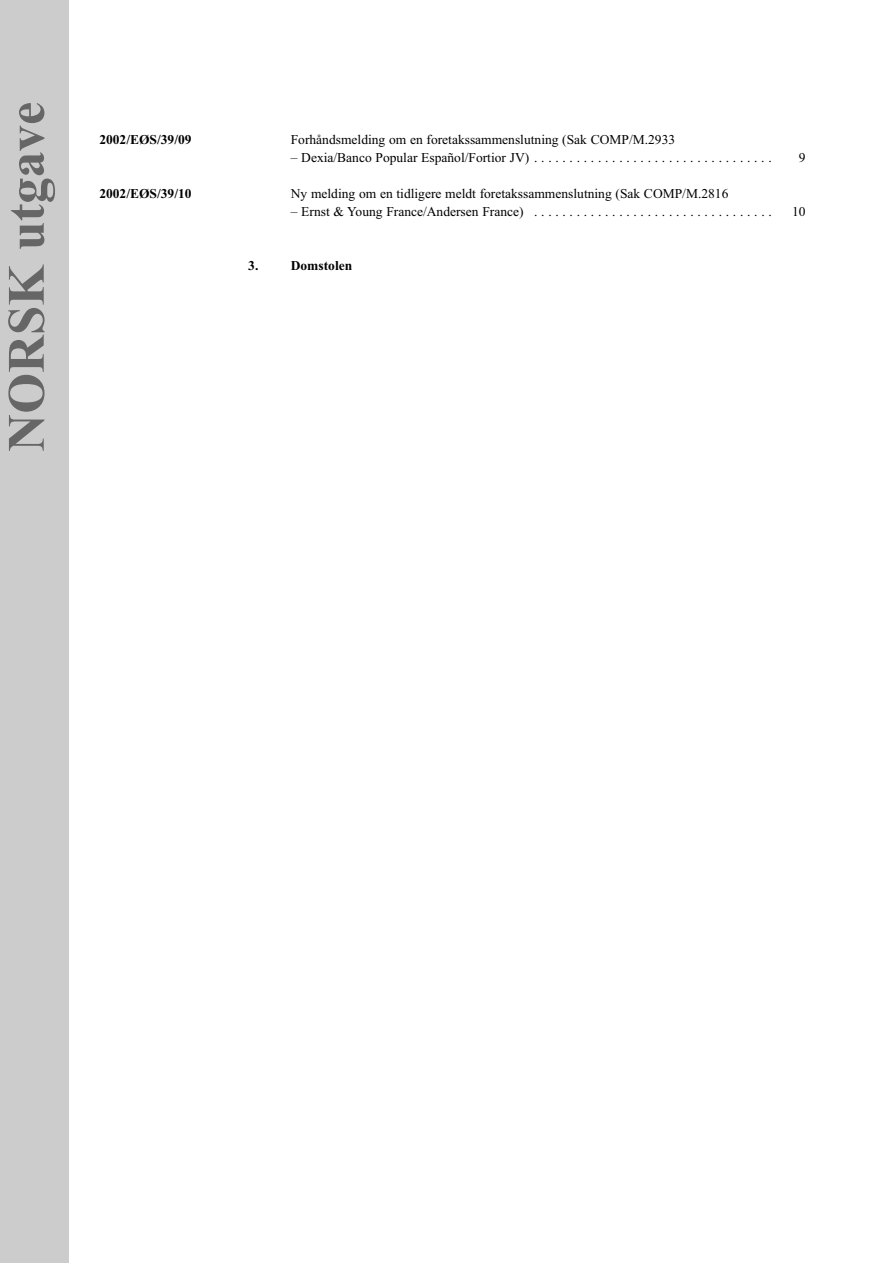
<style>
.page{position:relative;width:893px;height:1263px;background:#fff}
.page>*{position:absolute;margin:0;border:0;box-sizing:border-box;transform-origin:0 0}
.t1{font:700 52.5px "Times New Roman";color:#666}
.t2{font:13.5px "Times New Roman";color:#000}
.t3{font:700 13.5px "Times New Roman";color:#000}
</style>
<div class="page">
<div style="left:0;top:0;width:68px;height:1263px;background:#ccc"></div>
<h1 class="t1" style="left:9px;top:452px;width:351px;rotate:-90deg">NORSK utgave</h1>
<p class="t3" style="left:99px;top:135px;width:94px">2002/EØS/39/09</p>
<p class="t2" style="left:291px;top:135px;width:386px">Forhåndsmelding om en foretakssammenslutning (Sak COMP/M.2933</p>
<p class="t2" style="left:291px;top:153px;width:482px">– Dexia/Banco Popular Español/Fortior JV) . . . . . . . . . . . . . . . . . . . . . . . . . . . . . . . . . .</p>
<p class="t2" style="left:798px;top:153px;width:8px">9</p>
<p class="t3" style="left:99px;top:189px;width:94px">2002/EØS/39/10</p>
<p class="t2" style="left:291px;top:189px;width:439px">Ny melding om en tidligere meldt foretakssammenslutning (Sak COMP/M.2816</p>
<p class="t2" style="left:291px;top:207px;width:482px">– Ernst &amp; Young France/Andersen France) . . . . . . . . . . . . . . . . . . . . . . . . . . . . . . . . . .</p>
<p class="t2" style="left:792px;top:207px;width:15px">10</p>
<p class="t3" style="left:248px;top:261px;width:12px">3.</p>
<p class="t3" style="left:291px;top:261px;width:63px">Domstolen</p>
</div>
